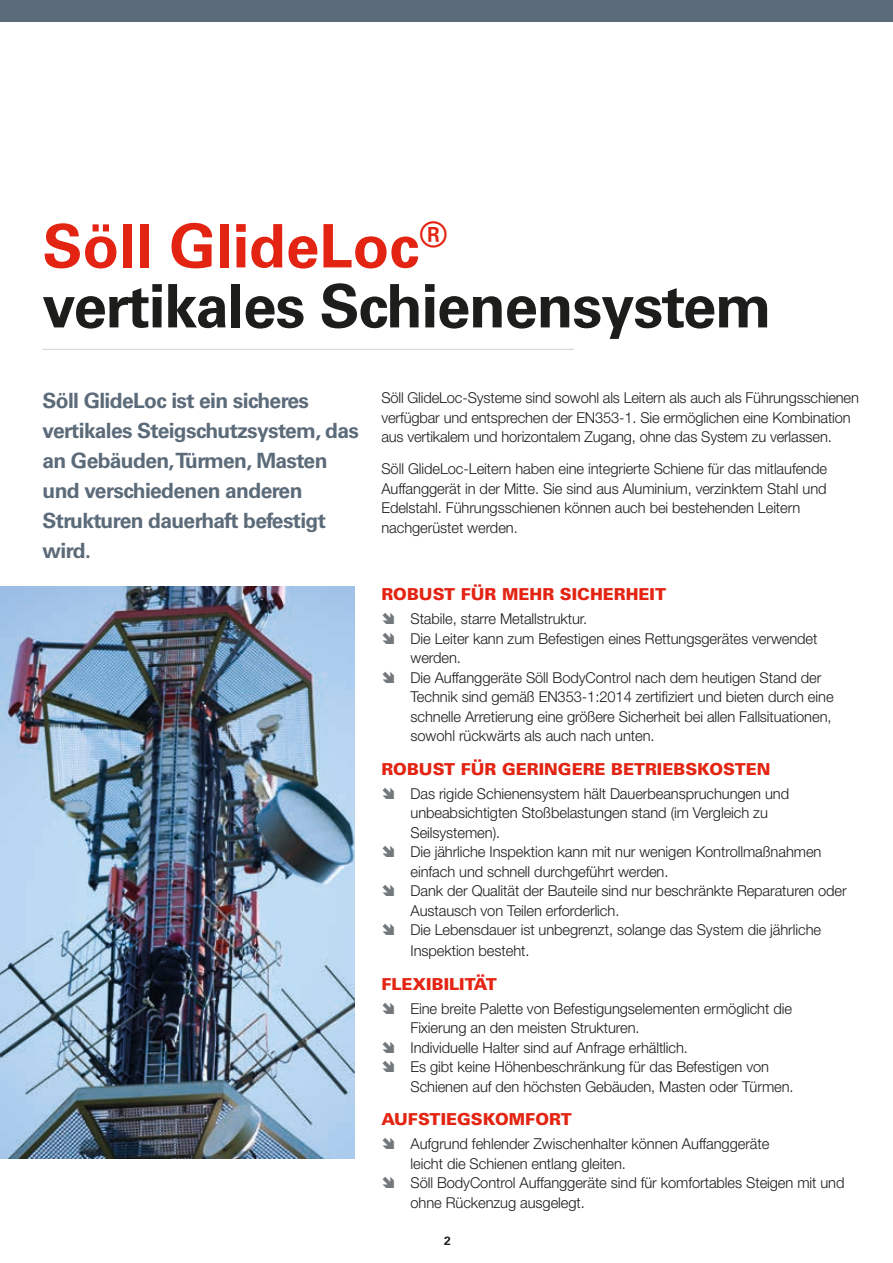
<style>
.page{position:relative;width:893px;height:1263px;background:#fff}
.page>*{position:absolute;margin:0;border:0;box-sizing:border-box;transform-origin:0 0}
.t1{font:700 60px/60px "Univers LT Std";letter-spacing:-.02em;color:#1d1d1b}
.t2{font:700 21px/30px "Univers LT Std";letter-spacing:-.03em;color:#5c6b79}
.t3{font:900 16.5px "Univers LT Std";color:#e42413}
.t4{font:300 15px/19.5px "Helvetica Neue LT Std";letter-spacing:-.005em;color:#1d1d1b}
.t5{font:700 12px "Univers LT Std";color:#1d1d1b}
.s1{color:#e42413}
.s2{color:#72787b}
</style>
<div class="page">
<div style="left:0;top:0;width:893px;height:21px;background:#5c6b79"></div>
<hr style="left:43px;top:349px;width:531px;height:1px;background:#d5d5d4">
<img style="left:0;top:587px;width:355px;height:571px">
<h1 class="t1" style="left:43px;top:217px;width:731px"><span class="s1">Söll GlideLoc</span><sup>®<br></sup>vertikales Schienensystem</h1>
<h2 class="t2" style="left:43px;top:385px;width:318px">Söll GlideLoc ist ein sicheres vertikales Steigschutzsystem, das an Gebäuden, Türmen, Masten und verschiedenen anderen<br>Strukturen dauerhaft befestigt wird.</h2>
<p class="t4" style="left:381px;top:388px;width:479px">Söll GlideLoc-Systeme sind sowohl als Leitern als auch als Führungsschienen verfügbar und entsprechen der EN353-1. Sie ermöglichen eine Kombination aus vertikalem und horizontalem Zugang, ohne das System zu verlassen.</p>
<p class="t4" style="left:381px;top:459px;width:447px">Söll GlideLoc-Leitern haben eine integrierte Schiene für das mitlaufende Auffanggerät in der Mitte. Sie sind aus Aluminium, verzinktem Stahl und Edelstahl. Führungsschienen können auch bei bestehenden Leitern nachgerüstet werden.</p>
<p class="t3" style="left:381px;top:584px;width:286px">ROBUST FÜR MEHR SICHERHEIT</p>
<p class="t4" style="left:381px;top:609px;width:207px"><span class="s2">➔</span> Stabile, starre Metallstruktur.</p>
<p class="t4" style="left:410px;top:628px;width:408px;text-indent:-29px"><span class="s2">➔</span> Die Leiter kann zum Befestigen eines Rettungsgerätes verwendet werden.</p>
<p class="t4" style="left:410px;top:667px;width:425px;text-indent:-29px"><span class="s2">➔</span> Die Auffanggeräte Söll BodyControl nach dem heutigen Stand der Technik sind gemäß EN353-1:2014 zertifiziert und bieten durch eine schnelle Arretierung eine größere Sicherheit bei allen Fallsituationen, sowohl rückwärts als auch nach unten.</p>
<p class="t3" style="left:381px;top:759px;width:391px">ROBUST FÜR GERINGERE BETRIEBSKOSTEN</p>
<p class="t4" style="left:410px;top:783px;width:380px;text-indent:-29px"><span class="s2">➔</span> Das rigide Schienensystem hält Dauerbeanspruchungen und unbeabsichtigten Stoßbelastungen stand (im Vergleich zu<br>Seilsystemen).</p>
<p class="t4" style="left:410px;top:842px;width:412px;text-indent:-29px"><span class="s2">➔</span> Die jährliche Inspektion kann mit nur wenigen Kontrollmaßnahmen einfach und schnell durchgeführt werden.</p>
<p class="t4" style="left:410px;top:881px;width:438px;text-indent:-29px"><span class="s2">➔</span> Dank der Qualität der Bauteile sind nur beschränkte Reparaturen oder<br>Austausch von Teilen erforderlich.</p>
<p class="t4" style="left:410px;top:919px;width:412px;line-height:21px;text-indent:-29px"><span class="s2">➔</span> Die Lebensdauer ist unbegrenzt, solange das System die jährliche<br>Inspektion besteht.</p>
<p class="t3" style="left:381px;top:974px;width:117px">FLEXIBILITÄT</p>
<p class="t4" style="left:410px;top:998px;width:383px;text-indent:-29px"><span class="s2">➔</span> Eine breite Palette von Befestigungselementen ermöglicht die<br>Fixierung an den meisten Strukturen.</p>
<p class="t4" style="left:381px;top:1037px;width:308px"><span class="s2">➔</span> Individuelle Halter sind auf Anfrage erhältlich.</p>
<p class="t4" style="left:410px;top:1057px;width:385px;text-indent:-29px"><span class="s2">➔</span> Es gibt keine Höhenbeschränkung für das Befestigen von<br>Schienen auf den höchsten Gebäuden, Masten oder Türmen.</p>
<p class="t3" style="left:381px;top:1109px;width:192px">AUFSTIEGSKOMFORT</p>
<p class="t4" style="left:410px;top:1134px;width:360px;text-indent:-29px"><span class="s2">➔</span> Aufgrund fehlender Zwischenhalter können Auffanggeräte leicht die Schienen entlang gleiten.</p>
<p class="t4" style="left:410px;top:1173px;width:436px;text-indent:-29px"><span class="s2">➔</span> Söll BodyControl Auffanggeräte sind für komfortables Steigen mit und ohne Rückenzug ausgelegt.</p>
<p class="t5" style="left:444px;top:1233px;width:8px">2</p>
</div>
